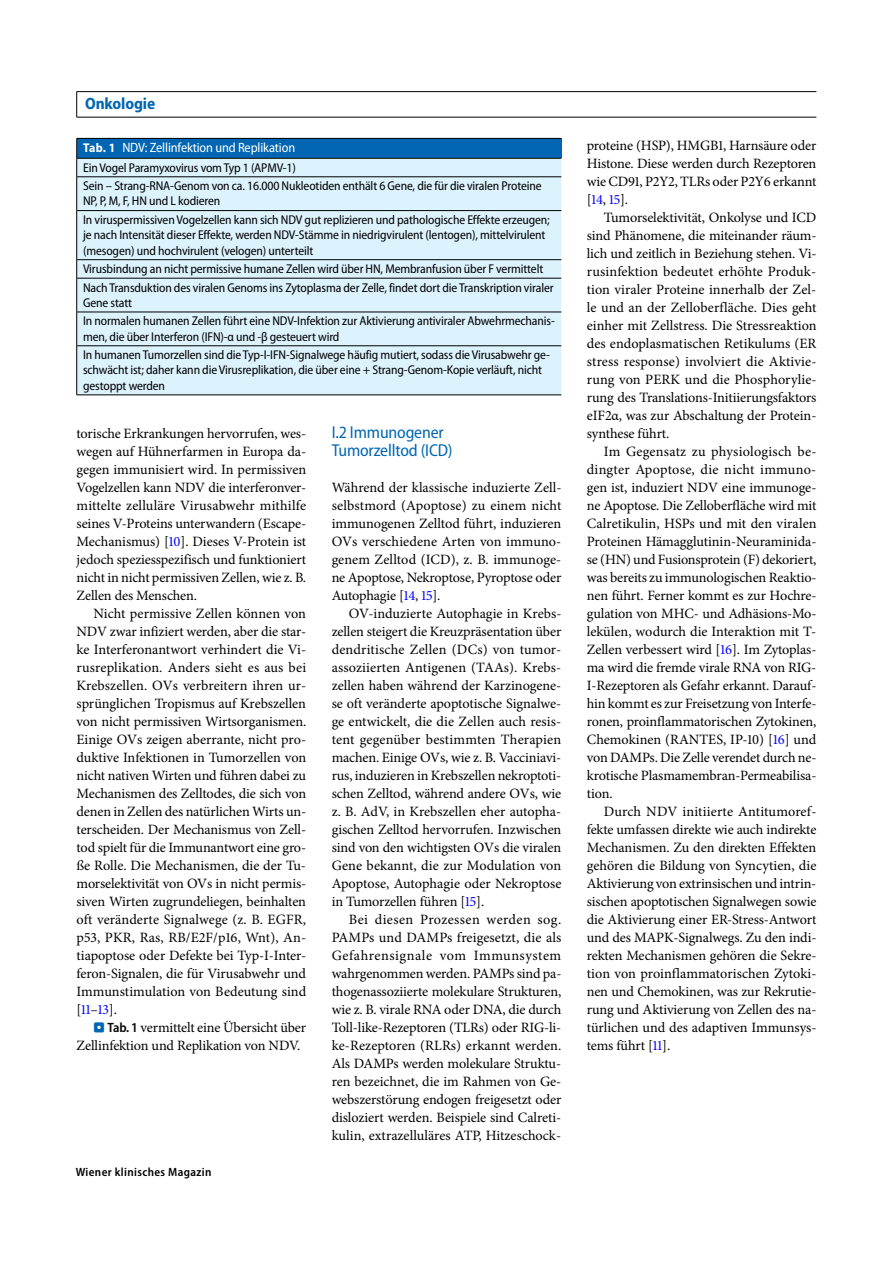
<style>
.page{position:relative;width:893px;height:1263px;background:#fff}
.page>*{position:absolute;margin:0;border:0;box-sizing:border-box;transform-origin:0 0}
.t1{font:semi-condensed 17.25px/18px "Myriad Pro";letter-spacing:-.01em;color:#0066b3}
.t2{font:16.5px "Myriad Pro Bold Semi Cn 3";letter-spacing:-.005em;color:#0066b3}
.t3{font:14.25px/18px "Minion Pro";letter-spacing:-.01em;color:#000;text-align:justify}
.t4{font:semi-condensed 13.5px "Myriad Pro";letter-spacing:-.01em;color:#fff}
.t5{font:semi-condensed 12.75px/18.5px "Myriad Pro";letter-spacing:-.01em;color:#000}
.t6{font:12px "Myriad Pro Semibold Semi Cn 3";letter-spacing:.03em;color:#000}
.s1{font-weight:700;font-size:12.75px}
.s2{color:#00f}
.s3{font-family:"Blik Buttons";font-size:13.5px;color:#0066b3}
.s4{font-family:"Myriad Pro";font-weight:600;font-stretch:semi-condensed;font-size:13.5px}
.s5{font-family:"Myriad Pro";font-weight:600;font-stretch:semi-condensed;font-size:18px}
</style>
<div class="page">
<div style="left:77px;top:138px;width:484px;height:20px;background:#0066b3"></div>
<div style="left:77px;top:159px;width:484px;height:236px;background:#dcf2fd"></div>
<hr style="left:77px;top:177px;width:484px;height:1px;background:#000">
<hr style="left:76px;top:177px;width:1px;height:33px;background:#000">
<hr style="left:77px;top:210px;width:484px;height:1px;background:#000">
<hr style="left:76px;top:211px;width:1px;height:48px;background:#000">
<hr style="left:77px;top:259px;width:484px;height:1px;background:#000">
<svg style="left:76px;top:260px;width:1px;height:18px"></svg>
<hr style="left:77px;top:278px;width:484px;height:1px;background:#000">
<hr style="left:76px;top:278px;width:1px;height:34px;background:#000">
<hr style="left:77px;top:138px;width:484px;height:1px;background:#000">
<svg style="left:76px;top:139px;width:1px;height:38px"></svg>
<hr style="left:77px;top:158px;width:484px;height:1px;background:#000">
<hr style="left:77px;top:312px;width:484px;height:1px;background:#000">
<hr style="left:76px;top:312px;width:1px;height:34px;background:#000">
<hr style="left:77px;top:345px;width:484px;height:1px;background:#000">
<hr style="left:76px;top:346px;width:1px;height:49px;background:#000">
<hr style="left:77px;top:395px;width:484px;height:1px;background:#000">
<hr style="left:77px;top:91px;width:739px;height:1px;background:#000">
<svg style="left:76px;top:92px;width:1px;height:25px"></svg>
<hr style="left:77px;top:117px;width:739px;height:1px;background:#000">
<p class="t2" style="left:85px;top:95px;width:72px">Onkologie</p>
<p class="t4" style="left:83px;top:140px;width:214px"><span class="s1">Tab. 1</span> NDV: Zellinfektion und Replikation</p>
<p class="t5" style="left:83px;top:158px;width:460px">Ein Vogel Paramyxovirus vom Typ 1 (APMV-1)<br>Sein – Strang-RNA-Genom von ca. 16.000 Nukleotiden enthält 6 Gene, die für die viralen Proteine</p>
<p class="t5" style="left:83px;top:192px;width:468px">NP, P, M, F, HN und L kodieren<br>In viruspermissiven Vogelzellen kann sich NDV gut replizieren und pathologische Effekte erzeugen;</p>
<p class="t5" style="left:83px;top:228px;width:464px;line-height:15.3px">je nach Intensität dieser Effekte, werden NDV-Stämme in niedrigvirulent (lentogen), mittelvirulent (mesogen) und hochvirulent (velogen) unterteilt</p>
<p class="t5" style="left:83px;top:260px;width:472px">Virusbindung an nicht permissive humane Zellen wird über HN, Membranfusion über F vermittelt<br>Nach Transduktion des viralen Genoms ins Zytoplasma der Zelle, findet dort die Transkription viraler</p>
<p class="t5" style="left:83px;top:294px;width:473px">Gene statt<br>In normalen humanen Zellen führt eine NDV-Infektion zur Aktivierung antiviraler Abwehrmechanis-</p>
<p class="t5" style="left:83px;top:327px;width:468px">men, die über Interferon (IFN)-α und -β gesteuert wird<br>In humanen Tumorzellen sind die Typ-I-IFN-Signalwege häufig mutiert, sodass die Virusabwehr ge-</p>
<p class="t5" style="left:83px;top:363px;width:460px;line-height:15.3px">schwächt ist; daher kann die Virusreplikation, die über eine + Strang-Genom-Kopie verläuft, nicht gestoppt werden</p>
<p class="t3" style="left:77px;top:424px;width:231px">torische Erkrankungen hervorrufen, wes&shy;wegen auf Hühnerfarmen in Europa da&shy;gegen immunisiert wird. In permissiven Vogelzellen kann NDV die interferonver&shy;mittelte zelluläre Virusabwehr mithilfe seines V-Proteins unterwandern (Escape-Mechanismus) [<span class="s2">10</span>]. Dieses V-Protein ist jedoch speziesspezifisch und funktioniert nicht in nicht permissiven Zellen, wie z. B.<br>Zellen des Menschen.</p>
<p class="t3" style="left:77px;top:604px;width:231px;text-indent:17px">Nicht permissive Zellen können von NDV zwar infiziert werden, aber die star&shy;ke Interferonantwort verhindert die Vi&shy;rusreplikation. Anders sieht es aus bei Krebszellen. OVs verbreitern ihren ur&shy;sprünglichen Tropismus auf Krebszellen von nicht permissiven Wirtsorganismen.<br>Einige OVs zeigen aberrante, nicht pro&shy;duktive Infektionen in Tumorzellen von nicht nativen Wirten und führen dabei zu Mechanismen des Zelltodes, die sich von denen in Zellen des natürlichen Wirts un&shy;terscheiden. Der Mechanismus von Zell&shy;tod spielt für die Immunantwort eine gro&shy;ße Rolle. Die Mechanismen, die der Tu&shy;morselektivität von OVs in nicht permis&shy;siven Wirten zugrundeliegen, beinhalten oft veränderte Signalwege (z. B. EGFR, p53, PKR, Ras, RB/E2F/p16, Wnt), An&shy;tiapoptose oder Defekte bei Typ-I-Inter&shy;feron-Signalen, die für Virusabwehr und Immunstimulation von Bedeutung sind [<span class="s2">11</span>–<span class="s2">13</span>].</p>
<p class="t3" style="left:77px;top:1018px;width:231px;text-indent:17px"><span class="s3">.</span> <span class="s4">Tab. 1</span> vermittelt eine Übersicht über<br>Zellinfektion und Replikation von NDV.</p>
<p class="t6" style="left:59px;top:1165px;width:154px"><span class="s5">2</span> Wiener klinisches Magazin</p>
<p class="t1" style="left:332px;top:423px;width:122px">I.2 Immunogener<br>Tumorzelltod (ICD)</p>
<p class="t3" style="left:332px;top:478px;width:231px">Während der klassische induzierte Zell&shy;selbstmord (Apoptose) zu einem nicht immunogenen Zelltod führt, induzieren OVs verschiedene Arten von immuno&shy;genem Zelltod (ICD), z. B. immunoge&shy;ne Apoptose, Nekroptose, Pyroptose oder Autophagie [<span class="s2">14</span>, <span class="s2">15</span>].</p>
<p class="t3" style="left:332px;top:604px;width:231px;text-indent:17px">OV-induzierte Autophagie in Krebs&shy;zellen steigert die Kreuzpräsentation über dendritische Zellen (DCs) von tumor&shy;assoziierten Antigenen (TAAs). Krebs&shy;zellen haben während der Karzinogene&shy;se oft veränderte apoptotische Signalwe&shy;ge entwickelt, die die Zellen auch resis&shy;tent gegenüber bestimmten Therapien machen. Einige OVs, wie z. B. Vacciniavi&shy;rus, induzieren in Krebszellen nekroptoti&shy;schen Zelltod, während andere OVs, wie z. B. AdV, in Krebszellen eher autopha&shy;gischen Zelltod hervorrufen. Inzwischen sind von den wichtigsten OVs die viralen Gene bekannt, die zur Modulation von Apoptose, Autophagie oder Nekroptose in Tumorzellen führen [<span class="s2">15</span>].</p>
<p class="t3" style="left:332px;top:910px;width:231px;text-indent:17px">Bei diesen Prozessen werden sog.<br>PAMPs und DAMPs freigesetzt, die als Gefahrensignale vom Immunsystem wahrgenommen werden. PAMPs sind pa&shy;thogenassoziierte molekulare Strukturen, wie z. B. virale RNA oder DNA, die durch Toll-like-Rezeptoren (TLRs) oder RIG-li&shy;ke-Rezeptoren (RLRs) erkannt werden.<br>Als DAMPs werden molekulare Struktu&shy;ren bezeichnet, die im Rahmen von Ge&shy;webszerstörung endogen freigesetzt oder disloziert werden. Beispiele sind Calreti&shy;kulin, extrazelluläres ATP, Hitzeschock-</p>
<p class="t3" style="left:587px;top:136px;width:231px">proteine (HSP), HMGB1, Harnsäure oder Histone. Diese werden durch Rezeptoren wie CD91, P2Y2, TLRs oder P2Y6 erkannt [<span class="s2">14</span>, <span class="s2">15</span>].</p>
<p class="t3" style="left:587px;top:208px;width:231px;text-indent:17px">Tumorselektivität, Onkolyse und ICD sind Phänomene, die miteinander räum&shy;lich und zeitlich in Beziehung stehen. Vi&shy;rusinfektion bedeutet erhöhte Produk&shy;tion viraler Proteine innerhalb der Zel&shy;le und an der Zelloberfläche. Dies geht einher mit Zellstress. Die Stressreaktion des endoplasmatischen Retikulums (ER stress response) involviert die Aktivie&shy;rung von PERK und die Phosphorylie&shy;rung des Translations-Initiierungsfaktors eIF2α, was zur Abschaltung der Protein&shy;synthese führt.</p>
<p class="t3" style="left:587px;top:442px;width:231px;text-indent:17px">Im Gegensatz zu physiologisch be&shy;dingter Apoptose, die nicht immuno&shy;gen ist, induziert NDV eine immunoge&shy;ne Apoptose. Die Zelloberfläche wird mit Calretikulin, HSPs und mit den viralen Proteinen Hämagglutinin-Neuraminida&shy;se (HN) und Fusionsprotein (F) dekoriert, was bereits zu immunologischen Reaktio&shy;nen führt. Ferner kommt es zur Hochre&shy;gulation von MHC- und Adhäsions-Mo&shy;lekülen, wodurch die Interaktion mit T-Zellen verbessert wird [<span class="s2">16</span>]. Im Zytoplas&shy;ma wird die fremde virale RNA von RIG-I-Rezeptoren als Gefahr erkannt. Darauf&shy;hin kommt es zur Freisetzung von Interfe&shy;ronen, proinflammatorischen Zytokinen, Chemokinen (RANTES, IP-10) [<span class="s2">16</span>] und von DAMPs. Die Zelle verendet durch ne&shy;krotische Plasmamembran-Permeabilisa&shy;tion.</p>
<p class="t3" style="left:587px;top:802px;width:231px;text-indent:17px">Durch NDV initiierte Antitumoref&shy;fekte umfassen direkte wie auch indirekte Mechanismen. Zu den direkten Effekten gehören die Bildung von Syncytien, die Aktivierung von extrinsischen und intrin&shy;sischen apoptotischen Signalwegen sowie die Aktivierung einer ER-Stress-Antwort und des MAPK-Signalwegs. Zu den indi&shy;rekten Mechanismen gehören die Sekre&shy;tion von proinflammatorischen Zytoki&shy;nen und Chemokinen, was zur Rekrutie&shy;rung und Aktivierung von Zellen des na&shy;türlichen und des adaptiven Immunsys&shy;tems führt [<span class="s2">11</span>].</p>
</div>
